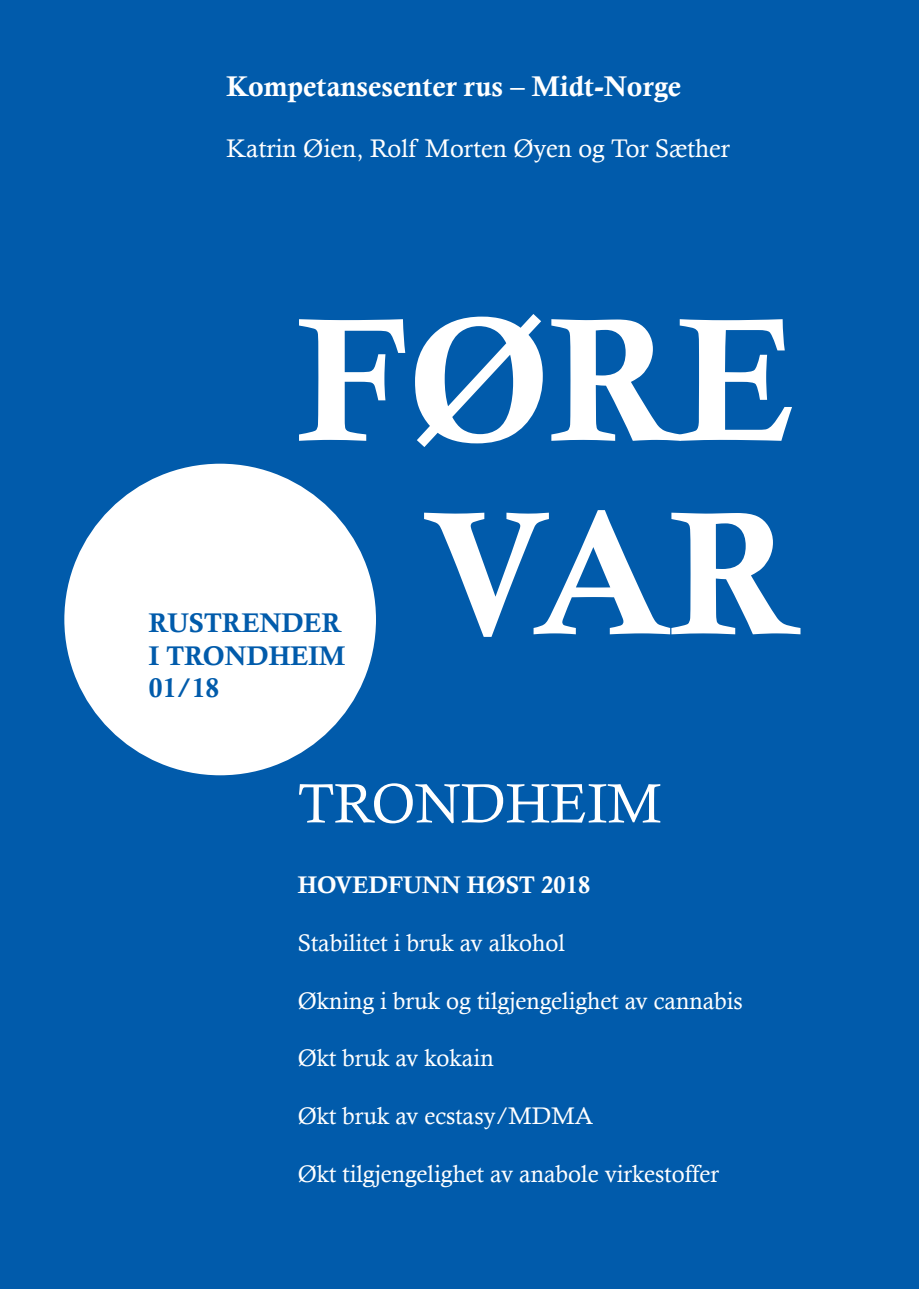
<style>
.page{position:relative;width:919px;height:1289px;background:#fff}
.page>*{position:absolute;margin:0;border:0;box-sizing:border-box;transform-origin:0 0}
.t1{font:175.5px/193.4px "Calis MT Bol";color:#fff;text-align:right}
.t2{font:55.5px "Calisto";color:#fff}
.t3{font:28.5px "Calis MT Bol";color:#fff}
.t4{font:27px/32.4px "Calis MT Bol";color:#015bab}
.t5{font:25.5px "Calisto";color:#fff}
.t6{font:24px "Calisto";color:#fff}
.t7{font:24px "Calis MT Bol";color:#fff}
</style>
<div class="page">
<div style="left:0;top:0;width:918px;height:1288px;background:#015bab"></div>
<div style="left:64px;top:463px;width:312px;height:312px;background:#fff;border-radius:50%"></div>
<p class="t3" style="left:226px;top:70px;width:456px">Kompetansesenter rus – Midt-Norge</p>
<p class="t5" style="left:226px;top:134px;width:505px">Katrin Øien, Rolf Morten Øyen og Tor Sæther</p>
<h1 class="t1" style="left:298px;top:283px;width:502px">FØRE<br>VAR</h1>
<p class="t4" style="left:149px;top:607px;width:198px">RUSTRENDER<br>I TRONDHEIM<br>01/18</p>
<h2 class="t2" style="left:298px;top:771px;width:365px">TRONDHEIM</h2>
<p class="t7" style="left:298px;top:871px;width:294px">HOVEDFUNN HØST 2018</p>
<p class="t6" style="left:298px;top:929px;width:269px">Stabilitet i bruk av alkohol</p>
<p class="t6" style="left:298px;top:986px;width:446px">Økning i bruk og tilgjengelighet av cannabis</p>
<p class="t6" style="left:298px;top:1044px;width:197px">Økt bruk av kokain</p>
<p class="t6" style="left:298px;top:1101px;width:297px">Økt bruk av ecstasy/MDMA</p>
<p class="t6" style="left:298px;top:1159px;width:422px">Økt tilgjengelighet av anabole virkestoffer</p>
</div>
